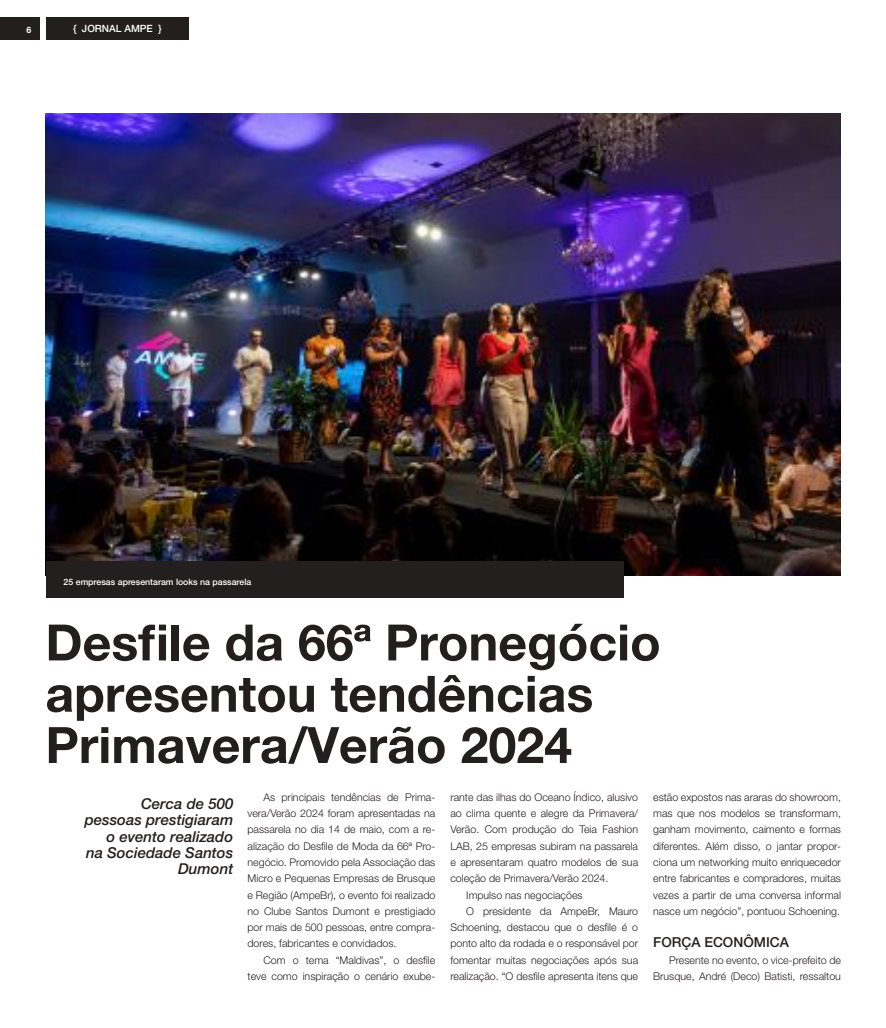
<style>
.page{position:relative;width:886px;height:1028px;background:#fff}
.page>*{position:absolute;margin:0;border:0;box-sizing:border-box;transform-origin:0 0}
.t1{font:700 50.12px/51.2px "Helvetica Neue LT Pro";color:#241f1f}
.t2{font:italic 500 15px/16.2px "Helvetica Neue LT Pro";color:#241f1f;text-align:right}
.t3{font:500 13.75px "Helvetica Neue LT Pro";color:#241f1f}
.t4{font:300 10.62px/16.2px "Helvetica Neue LT Pro";color:#241f1f;text-align:justify}
.t5{font:500 10px "Helvetica Neue LT Pro";color:#fff}
.t6{font:500 8.75px "Helvetica Neue LT Pro";color:#fff}
.t7{font:700 8.75px "Helvetica Neue LT Pro";color:#fff}
</style>
<div class="page">
<div style="left:46px;top:18px;width:143px;height:22px;background:#241f1f"></div>
<img style="left:45px;top:113px;width:796px;height:462px">
<div style="left:46px;top:561px;width:578px;height:37px;background:#241f1f"></div>
<div style="left:0;top:18px;width:40px;height:22px;background:#241f1f"></div>
<p class="t7" style="left:26px;top:24px;width:6px">6</p>
<p class="t5" style="left:73px;top:23px;width:89px">{ JORNAL AMPE }</p>
<p class="t6" style="left:64px;top:576px;width:189px">25 empresas apresentaram looks na passarela</p>
<h1 class="t1" style="left:45px;top:616px;width:617px">Desfile da 66ª Pronegócio apresentou tendências<br>Primavera/Verão 2024</h1>
<h2 class="t2" style="left:85px;top:795px;width:150px">Cerca de 500 pessoas prestigiaram o evento realizado<br>na Sociedade Santos<br>Dumont</h2>
<p class="t4" style="left:248px;top:788px;width:189px;text-indent:16px">As principais tendências de Prima&shy;vera/Verão 2024 foram apresentadas na passarela no dia 14 de maio, com a re&shy;alização do Desfile de Moda da 66ª Pro&shy;negócio. Promovido pela Associação das Micro e Pequenas Empresas de Brusque e Região (AmpeBr), o evento foi realizado no Clube Santos Dumont e prestigiado por mais de 500 pessoas, entre compra&shy;dores, fabricantes e convidados.</p>
<p class="t4" style="left:248px;top:951px;width:189px;text-align:right">Com o tema “Maldivas”, o desfile teve como inspiração o cenário exube-</p>
<p class="t4" style="left:450px;top:788px;width:189px">rante das ilhas do Oceano Índico, alusivo</p>
<p class="t4" style="left:450px;top:805px;width:189px">ao clima quente e alegre da Primavera/</p>
<p class="t4" style="left:450px;top:821px;width:189px">Verão. Com produção do Teia Fashion</p>
<p class="t4" style="left:450px;top:837px;width:189px">LAB, 25 empresas subiram na passarela</p>
<p class="t4" style="left:450px;top:853px;width:189px">e apresentaram quatro modelos de sua</p>
<p class="t4" style="left:450px;top:870px;width:160px">coleção de Primavera/Verão 2024.</p>
<p class="t4" style="left:466px;top:886px;width:118px">Impulso nas negociações</p>
<p class="t4" style="left:466px;top:902px;width:173px">O presidente da AmpeBr, Mauro</p>
<p class="t4" style="left:450px;top:918px;width:189px">Schoening, destacou que o desfile é o</p>
<p class="t4" style="left:450px;top:935px;width:189px">ponto alto da rodada e o responsável por</p>
<p class="t4" style="left:450px;top:951px;width:189px">fomentar muitas negociações após sua</p>
<p class="t4" style="left:450px;top:967px;width:189px">realização. “O desfile apresenta itens que</p>
<p class="t4" style="left:653px;top:788px;width:189px">estão expostos nas araras do showroom, mas que nos modelos se transformam, ganham movimento, caimento e formas diferentes. Além disso, o jantar propor&shy;ciona um networking muito enriquecedor entre fabricantes e compradores, muitas vezes a partir de uma conversa informal nasce um negócio”, pontuou Schoening.</p>
<p class="t3" style="left:653px;top:934px;width:137px">FORÇA ECONÔMICA</p>
<p class="t4" style="left:653px;top:951px;width:189px;text-align:right">Presente no evento, o vice-prefeito de<br>Brusque, André (Deco) Batisti, ressaltou</p>
</div>
